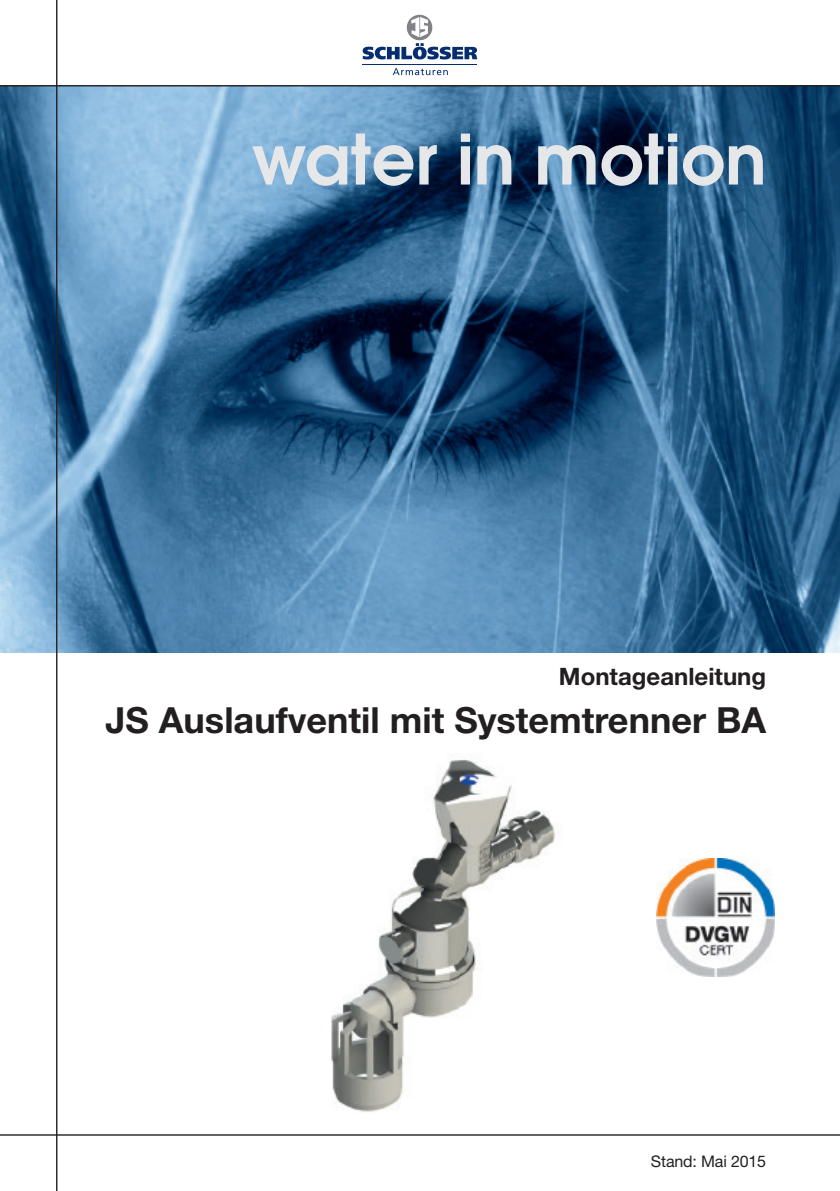
<style>
.page{position:relative;width:840px;height:1191px;background:#fff}
.page>*{position:absolute;margin:0;border:0;box-sizing:border-box;transform-origin:0 0}
.t1{font:600 69px "Avant Garde";color:#e6e7e9}
.t2{font:700 36px "Helvetica Neue";color:#231f20}
.t3{font:700 24px "Helvetica Neue";color:#231f20}
.t4{font:16px "Helvetica Neue";letter-spacing:-.01em;color:#231f20}
</style>
<div class="page">
<img style="left:0;top:86px;width:839px;height:566px">
<svg style="left:392px;top:68px;width:55px;height:7px"></svg>
<hr style="left:362px;top:64px;width:114px;height:1px;background:#052d6f">
<svg style="left:362px;top:15px;width:115px;height:44px"></svg>
<hr style="left:0;top:85px;width:839px;height:1px;background:#231f20">
<hr style="left:0;top:1134px;width:839px;height:1px;background:#231f20">
<hr style="left:56px;top:0;width:1px;height:1191px;background:#231f20">
<img style="left:331px;top:759px;width:224px;height:353px">
<img style="left:656px;top:858px;width:117px;height:118px">
<h1 class="t1" style="left:251px;top:114px;width:516px">water in motion</h1>
<p class="t3" style="left:558px;top:662px;width:209px">Montageanleitung</p>
<p class="t2" style="left:105px;top:698px;width:661px">JS Auslaufventil mit Systemtrenner BA</p>
<p class="t4" style="left:650px;top:1151px;width:117px">Stand: Mai 2015</p>
</div>
